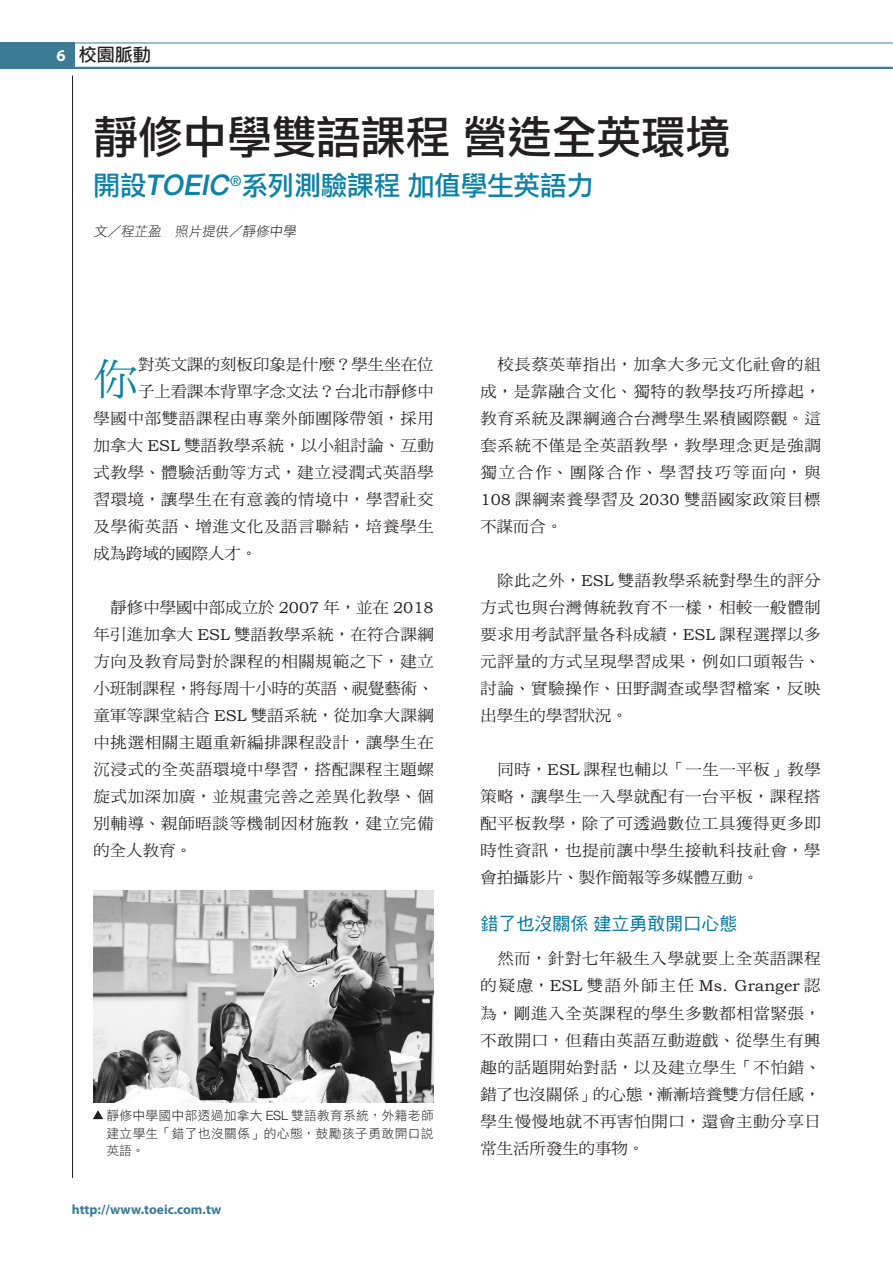
<style>
.page{position:relative;width:893px;height:1263px;background:#fff}
.page>*{position:absolute;margin:0;border:0;box-sizing:border-box;transform-origin:0 0}
.t1{font:45px "DF Li Hei Std W5";letter-spacing:-.01em;color:#231f20}
.段首大字{font:42.75px "DF Ming Std W5";color:#0d82a6;scale:1.04 1}
.t2{font:27px "DF Li Hei Std W5";letter-spacing:-.01em;color:#0d82a6}
.小標001{font:18px "DF Hei Std W5";color:#0076a3}
.t3{font:18px "DF Li Hei Std W5";color:#231f20}
.t4{font:700 16.5px "Myriad Pro";color:#fff}
.內文{font:15.75px/27px "DF Ming Std W5";letter-spacing:.045em;color:#231f20;text-align:justify;scale:1.04 1}
.段首大字-2{font:15.75px "DF Ming Std W5";letter-spacing:.045em;color:#231f20;scale:1.04 1}
.段首大字-3{font:15.75px "DF Ming Std W5";letter-spacing:.005em;color:#231f20;scale:1.04 1}
.段首大字-4{font:15.75px "DF Ming Std W5";letter-spacing:.02em;color:#231f20;scale:1.04 1}
.段首大字-5{font:15.75px "DF Ming Std W5";color:#231f20;scale:1.04 1}
.t5{font:700 13.5px "Myriad Pro";color:#3c7b93}
.t6{font:13.5px "DF Hei Std W3";color:#231f20}
.t7{font:12.75px/17.2px "DF Hei Std W3";letter-spacing:.02em;color:#231f20;text-align:justify}
.s1{font-family:"Helvetica Neue";font-weight:500;font-style:italic;font-size:28.35px}
.s2{font-family:"Bookman Old Style"}
.s3{font-family:"Helvetica Neue";font-weight:300}
</style>
<div class="page">
<img style="left:94px;top:890px;width:340px;height:213px">
<svg style="left:93px;top:1110px;width:10px;height:9px"></svg>
<hr style="left:72px;top:76px;width:1px;height:1102px;background:#231f20">
<hr style="left:0;top:43px;width:893px;height:1px;background:#3c7b93">
<hr style="left:0;top:67px;width:893px;height:2px;background:#3c7b93">
<div style="left:0;top:43px;width:74px;height:25px;background:#3c7b93"></div>
<p class="t4" style="left:57px;top:47px;width:11px">6</p>
<p class="t3" style="left:79px;top:45px;width:74px">校園脈動</p>
<p class="t1" style="left:94px;top:113px;width:638px">靜修中學雙語課程營造全英環境</p>
<p class="t2" style="left:94px;top:171px;width:501px">開設<span class="s1">TOEIC</span><sup>®</sup>系列測驗課程加值學生英語力</p>
<p class="t6" style="left:94px;top:223px;width:206px">文／程芷盈 照片提供／靜修中學</p>
<p class="段首大字" style="left:94px;top:355px;width:44px">你</p>
<p class="段首大字-3" style="left:138px;top:356px;width:286px">對英文課的刻板印象是什麼？學生坐在位</p>
<p class="段首大字-3" style="left:138px;top:383px;width:286px">子上看課本背單字念文法？台北市靜修中</p>
<p class="段首大字-2" style="left:94px;top:410px;width:329px">學國中部雙語課程由專業外師團隊帶領，採用</p>
<p class="段首大字-4" style="left:94px;top:437px;width:329px">加拿大 <span class="s2">ESL</span> 雙語教學系統，以小組討論、互動</p>
<p class="段首大字-2" style="left:94px;top:464px;width:329px">式教學、體驗活動等方式，建立浸潤式英語學</p>
<p class="段首大字-2" style="left:94px;top:491px;width:329px">習環境，讓學生在有意義的情境中，學習社交</p>
<p class="段首大字-2" style="left:94px;top:518px;width:329px">及學術英語、增進文化及語言聯結，培養學生</p>
<p class="段首大字-5" style="left:94px;top:545px;width:159px">成為跨域的國際人才。</p>
<p class="內文" style="left:94px;top:594px;width:329px;text-indent:17px">靜修中學國中部成立於 <span class="s2">2007</span> 年，並在 <span class="s2">2018</span>年引進加拿大 <span class="s2">ESL</span> 雙語教學系統，在符合課綱方向及教育局對於課程的相關規範之下，建立小班制課程，將每周十小時的英語、視覺藝術、童軍等課堂結合 <span class="s2">ESL</span> 雙語系統，從加拿大課綱中挑選相關主題重新編排課程設計，讓學生在沉浸式的全英語環境中學習，搭配課程主題螺旋式加深加廣，並規畫完善之差異化教學、個別輔導、親師晤談等機制因材施教，建立完備的全人教育。</p>
<p class="t7" style="left:106px;top:1107px;width:329px">靜修中學國中部透過加拿大 <span class="s3">ESL</span> 雙語教育系統，外籍老師建立學生「錯了也沒關係」的心態，鼓勵孩子勇敢開口說英語。</p>
<p class="內文" style="left:480px;top:351px;width:329px;text-indent:17px">校長蔡英華指出，加拿大多元文化社會的組成，是靠融合文化、獨特的教學技巧所撐起，教育系統及課綱適合台灣學生累積國際觀。這套系統不僅是全英語教學，教學理念更是強調獨立合作、團隊合作、學習技巧等面向，與<span class="s2">108</span> 課綱素養學習及 <span class="s2">2030</span> 雙語國家政策目標不謀而合。</p>
<p class="內文" style="left:480px;top:567px;width:329px;text-indent:17px">除此之外，<span class="s2">ESL</span> 雙語教學系統對學生的評分方式也與台灣傳統教育不一樣，相較一般體制要求用考試評量各科成績，<span class="s2">ESL</span> 課程選擇以多元評量的方式呈現學習成果，例如口頭報告、討論、實驗操作、田野調查或學習檔案，反映出學生的學習狀況。</p>
<p class="內文" style="left:480px;top:756px;width:329px;text-indent:17px">同時，<span class="s2">ESL</span> 課程也輔以「一生一平板」教學策略，讓學生一入學就配有一台平板，課程搭配平板教學，除了可透過數位工具獲得更多即時性資訊，也提前讓中學生接軌科技社會，學會拍攝影片、製作簡報等多媒體互動。</p>
<p class="小標001" style="left:480px;top:914px;width:259px">錯了也沒關係建立勇敢開口心態</p>
<p class="內文" style="left:480px;top:945px;width:329px;text-indent:17px">然而，針對七年級生入學就要上全英語課程的疑慮，<span class="s2">ESL</span> 雙語外師主任 <span class="s2">Ms. Granger</span> 認為，剛進入全英課程的學生多數都相當緊張，不敢開口，但藉由英語互動遊戲、從學生有興趣的話題開始對話，以及建立學生「不怕錯、錯了也沒關係」的心態，漸漸培養雙方信任感，學生慢慢地就不再害怕開口，還會主動分享日常生活所發生的事物。</p>
<p class="t5" style="left:72px;top:1202px;width:151px">http://www.toeic.com.tw</p>
</div>
